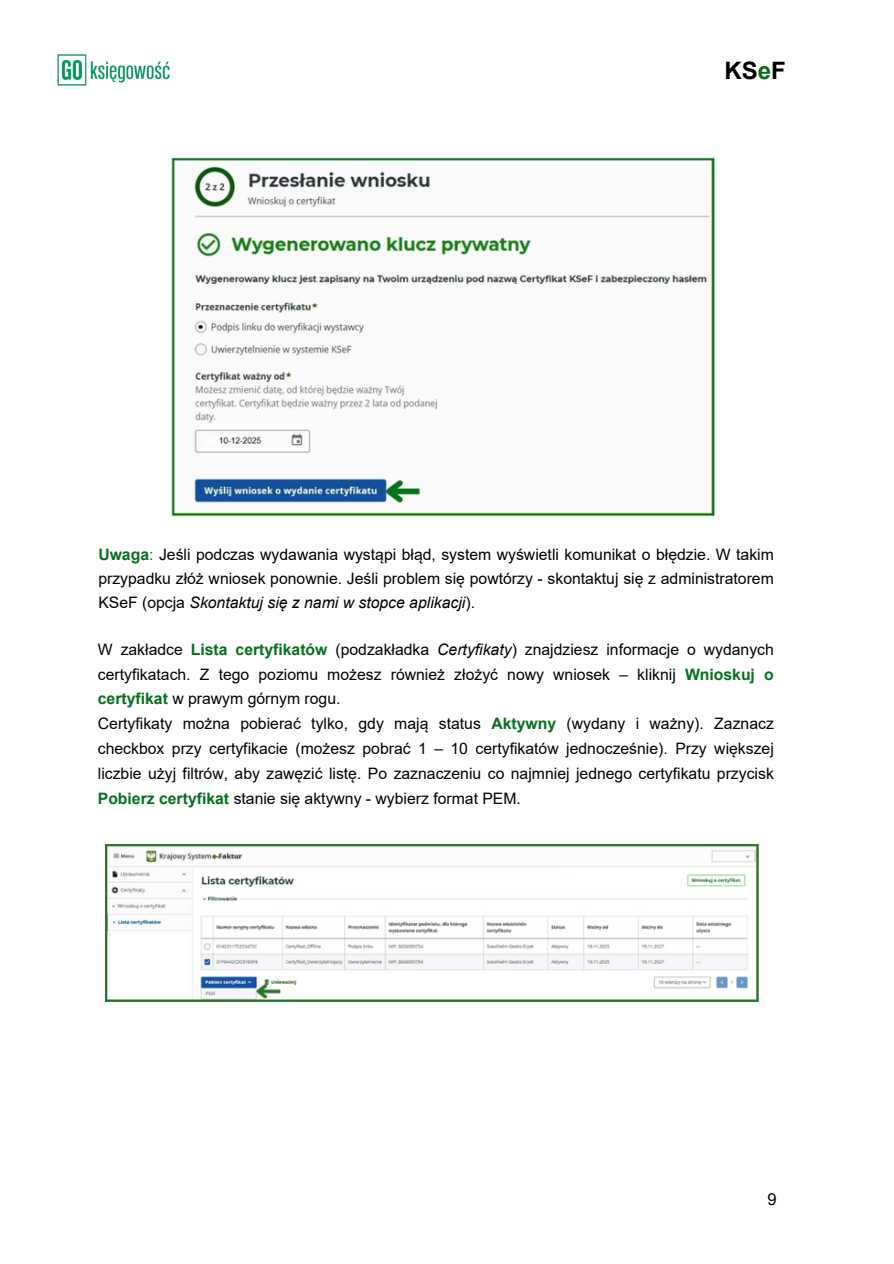
<style>
.page{position:relative;width:894px;height:1264px;background:#fff}
.page>*{position:absolute;margin:0;border:0;box-sizing:border-box;transform-origin:0 0}
.t1{font:700 24px "Arial";color:#000}
.t2{font:16.5px "Arial";color:#000}
.t3{font:15.75px/24.8px "Arial";color:#000;text-align:justify}
.s1{color:#05701e}
.s2{font-weight:700;color:#05701e}
.s3{font-style:italic}
</style>
<div class="page">
<img style="left:57px;top:54px;width:113px;height:32px">
<img style="left:171px;top:157px;width:543px;height:360px">
<img style="left:106px;top:844px;width:652px;height:157px">
<h1 class="t1" style="left:724px;top:58px;width:63px">KS<span class="s1">e</span>F</h1>
<p class="t3" style="left:98px;top:543px;width:676px;line-height:23.7px"><span class="s2">Uwaga</span><span class="s1">:</span> Jeśli podczas wydawania wystąpi błąd, system wyświetli komunikat o błędzie. W takim przypadku złóż wniosek ponownie. Jeśli problem się powtórzy - skontaktuj się z administratorem KSeF (opcja <span class="s3">Skontaktuj się z nami w stopce aplikacji</span>).</p>
<p class="t3" style="left:98px;top:637px;width:677px;text-align:left">W zakładce <span class="s2">Lista certyfikatów</span> (podzakładka <span class="s3">Certyfikaty</span>) znajdziesz informacje o wydanych certyfikatach. Z tego poziomu możesz również złożyć nowy wniosek – kliknij <span class="s2">Wnioskuj o certyfikat</span> w prawym górnym rogu.<br>Certyfikaty można pobierać tylko, gdy mają status <span class="s2">Aktywny</span> (wydany i ważny). Zaznacz checkbox przy certyfikacie (możesz pobrać 1 – 10 certyfikatów jednocześnie). Przy większej liczbie użyj filtrów, aby zawęzić listę. Po zaznaczeniu co najmniej jednego certyfikatu przycisk <span class="s2">Pobierz certyfikat</span> stanie się aktywny - wybierz format PEM.</p>
<p class="t2" style="left:767px;top:1189px;width:11px">9</p>
</div>
